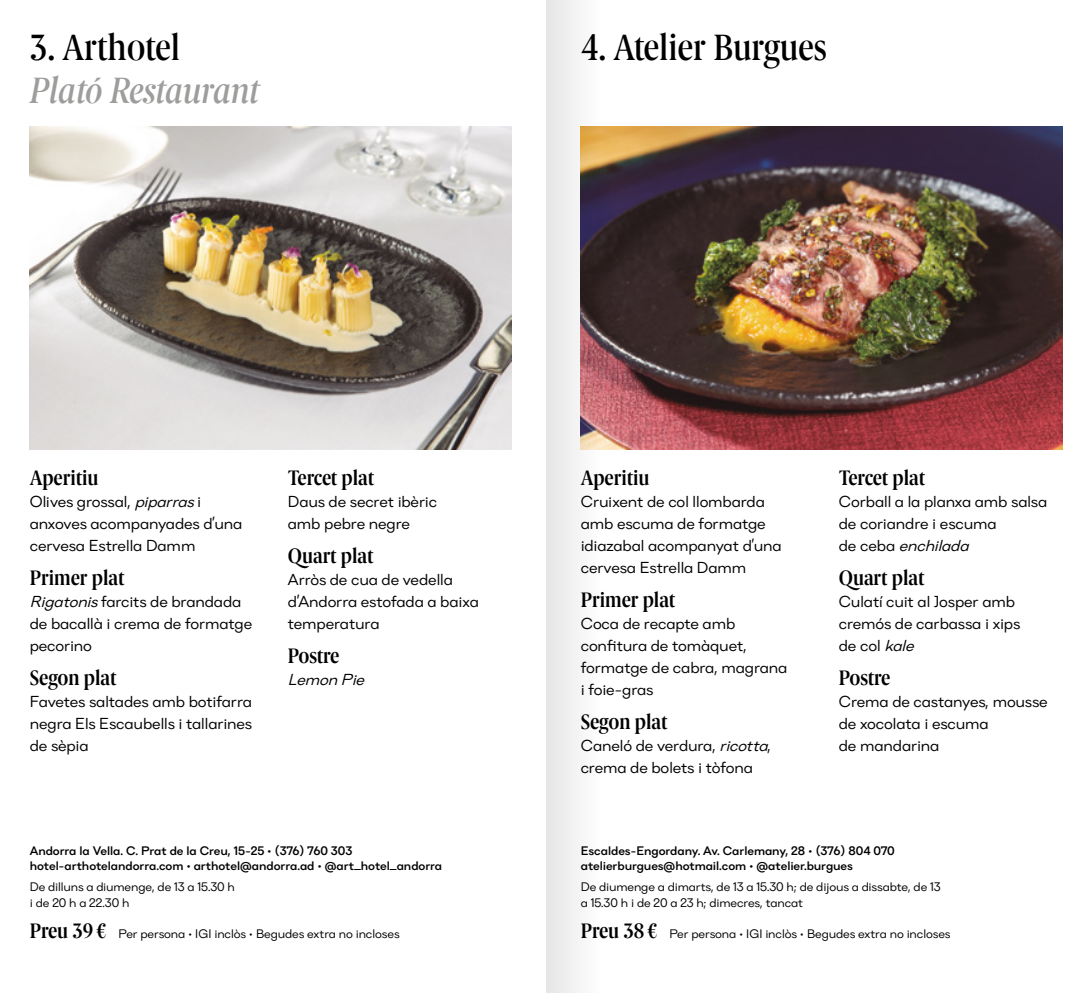
<style>
.page{position:relative;width:1092px;height:993px;background:#fff}
.page>*{position:absolute;margin:0;border:0;box-sizing:border-box;transform-origin:0 0}
.t1{font:500 36.75px "Berlingske Serif Cn";color:#000}
.t2{font:italic 500 36.75px "Berlingske Serif Cn";color:#9d9d9c}
.t3{font:21px "Berlingske Serif Cn D Bd";color:#000}
.t4{font:15.75px/21.9px "Danzza";letter-spacing:-.01em;color:#000}
.t5{font:italic 15.75px "Danzza";color:#000}
.t6{font:12.25px/15.8px "Danzza";letter-spacing:-.01em;color:#000}
.t7{font:500 12.25px/15.8px "Danzza";letter-spacing:-.005em;color:#000}
.s1{font-style:italic}
.s2{font-family:"Berlingske Serif Cn D Bd";font-size:21px}
</style>
<div class="page">
<img style="left:601px;top:126px;width:461px;height:323px">
<img style="left:30px;top:126px;width:481px;height:323px">
<svg style="left:546px;top:0;width:55px;height:992px;fill:#efefef"></svg>
<h1 class="t1" style="left:30px;top:24px;width:152px">3. Arthotel</h1>
<h1 class="t2" style="left:30px;top:65px;width:231px">Plató Restaurant</h1>
<h1 class="t1" style="left:580px;top:24px;width:248px">4. Atelier Burgues</h1>
<h2 class="t3" style="left:30px;top:464px;width:70px">Aperitiu</h2>
<p class="t4" style="left:30px;top:490px;width:214px">Olives grossal, <span class="s1">piparras</span>i anxoves acompanyades d’una cervesa Estrella Damm</p>
<h2 class="t3" style="left:30px;top:564px;width:96px">Primer plat</h2>
<p class="t4" style="left:30px;top:590px;width:224px"><span class="s1">Rigatonis</span>farcits de brandada de bacallà i crema de formatge pecorino</p>
<h2 class="t3" style="left:30px;top:664px;width:88px">Segon plat</h2>
<p class="t4" style="left:30px;top:690px;width:224px;text-align:justify">Favetes saltades amb botifarra negra Els Escaubells i tallarines de sèpia</p>
<h2 class="t3" style="left:288px;top:464px;width:88px">Tercet plat</h2>
<p class="t4" style="left:288px;top:490px;width:151px">Daus de secret ibèric amb pebre negre</p>
<h2 class="t3" style="left:288px;top:542px;width:87px">Quart plat</h2>
<p class="t4" style="left:288px;top:568px;width:192px">Arròs de cua de vedella d’Andorra estofada a baixa temperatura</p>
<h2 class="t3" style="left:288px;top:642px;width:53px">Postre</h2>
<p class="t5" style="left:288px;top:669px;width:83px">Lemon Pie</p>
<h2 class="t3" style="left:580px;top:464px;width:70px">Aperitiu</h2>
<p class="t4" style="left:580px;top:490px;width:202px">Cruixent de col llombarda amb escuma de formatge idiazabal acompanyat d’una cervesa Estrella Damm</p>
<h2 class="t3" style="left:580px;top:586px;width:96px">Primer plat</h2>
<p class="t4" style="left:580px;top:612px;width:208px">Coca de recapte amb confitura de tomàquet, formatge de cabra, magrana i foie-gras</p>
<h2 class="t3" style="left:580px;top:707px;width:88px">Segon plat</h2>
<p class="t4" style="left:580px;top:734px;width:193px">Caneló de verdura, <span class="s1">ricotta</span>, crema de bolets i tòfona</p>
<h2 class="t3" style="left:838px;top:464px;width:88px">Tercet plat</h2>
<p class="t4" style="left:838px;top:490px;width:210px">Corball a la planxa amb salsa de coriandre i escuma<br>d e c e b a <span class="s1">enchilada</span></p>
<h2 class="t3" style="left:838px;top:564px;width:87px">Quart plat</h2>
<p class="t4" style="left:838px;top:590px;width:183px">Culatí cuit al Josper amb cremós de carbassa i xips de co l <span class="s1">kale</span></p>
<h2 class="t3" style="left:838px;top:664px;width:53px">Postre</h2>
<p class="t4" style="left:838px;top:690px;width:210px">Crema de castanyes, mousse de xocolata i escuma<br>de mandarina</p>
<p class="t7" style="left:30px;top:842px;width:414px">Andorra la Vella. C. Prat de la Creu, 15-25 • (376) 760 303 hotel-arthotelandorra.com • arthotel@andorra.ad • @art_hotel_andorra</p>
<p class="t6" style="left:30px;top:878px;width:207px">De dilluns a diumenge, de 13 a 15.30 h i de 20 h a 22.30 h</p>
<p class="t6" style="left:30px;top:925px;width:371px"><span class="s2">Preu 39€</span> Per persona • IGI inclòs • Begudes extra no incloses</p>
<p class="t7" style="left:580px;top:842px;width:315px">Escaldes-Engordany. Av. Carlemany, 28 • (376) 804 070 atelierburgues@hotmail.com • @atelier.burgues</p>
<p class="t6" style="left:580px;top:878px;width:361px">De diumenge a dimarts, de 13 a 15.30 h; de dijous a dissabte, de 13 a 15.30 h i de 20 a 23 h; dimecres, tancat</p>
<p class="t6" style="left:580px;top:925px;width:371px"><span class="s2">Preu 38€</span> Per persona • IGI inclòs • Begudes extra no incloses</p>
</div>
